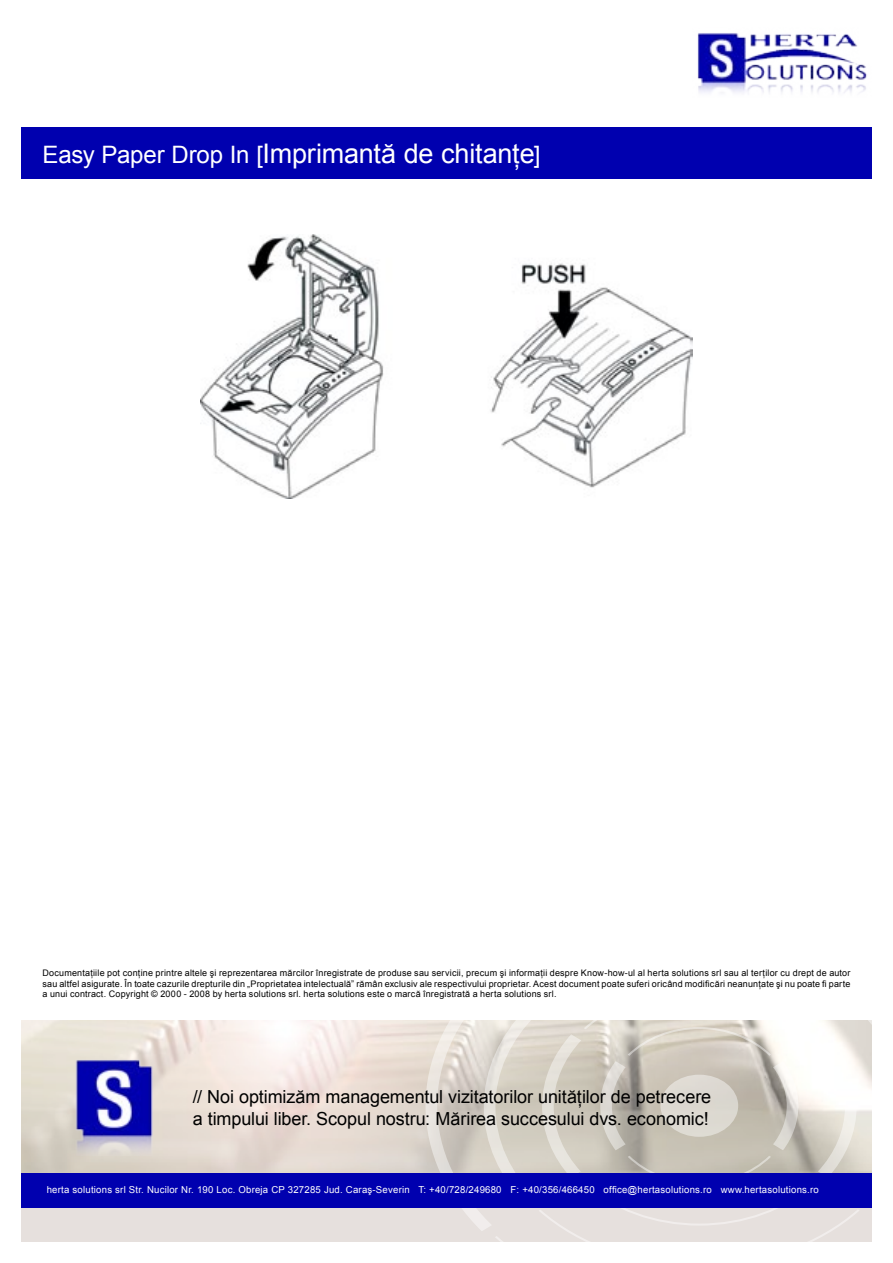
<style>
.page{position:relative;width:893px;height:1263px;background:#fff}
.page>*{position:absolute;margin:0;border:0;box-sizing:border-box;transform-origin:0 0}
.t1{font:27px "Arial";letter-spacing:-.01em;color:#fff}
.t2{font:18px/21.8px "Arial";letter-spacing:-.005em;color:#000}
.t3{font:9.6px "Arial";letter-spacing:.02em;color:#fff}
.t4{font:9px/10.5px "Arial";letter-spacing:.02em;color:#000;text-align:justify}
.s1{font-size:24px}
</style>
<div class="page">
<div style="left:21px;top:128px;width:851px;height:51px;background:#0000af"></div>
<img style="left:200px;top:234px;width:493px;height:265px">
<img style="left:21px;top:1020px;width:405px;height:154px">
<div style="left:21px;top:1208px;width:851px;height:34px;background:#e6e0dd"></div>
<svg style="left:426px;top:1020px;width:446px;height:222px"></svg>
<div style="left:660px;top:1075px;width:78px;height:62px;background:#ddd9d1;border-radius:50%"></div>
<div style="left:21px;top:1174px;width:851px;height:34px;background:#0000af"></div>
<img style="left:69px;top:1051px;width:93px;height:104px">
<img style="left:697px;top:33px;width:170px;height:60px">
<h1 class="t1" style="left:43px;top:136px;width:499px"><span class="s1">Easy Paper Drop In [</span>Imprimantă de chitanţe<span class="s1">]</span></h1>
<p class="t4" style="left:43px;top:968px;width:809px">Documentaţiile pot conţine printre altele şi reprezentarea mărcilor înregistrate de produse sau servicii, precum şi informaţii despre Know-how-ul al herta solutions srl sau al terţilor cu drept de autor sau altfel asigurate. În toate cazurile drepturile din „Proprietatea intelectuală” rămân exclusiv ale respectivului proprietar. Acest document poate suferi oricând modificări neanunţate şi nu poate fi parte a unui contract. Copyright © 2000 - 2008 by herta solutions srl. herta solutions este o marcă înregistrată a herta solutions srl.</p>
<h2 class="t2" style="left:193px;top:1086px;width:520px">// Noi optimizăm managementul vizitatorilor unităţilor de petrecere a timpului liber. Scopul nostru: Mărirea succesului dvs. economic!</h2>
<p class="t3" style="left:47px;top:1184px;width:774px">herta solutions srl Str. Nucilor Nr. 190 Loc. Obreja CP 327285 Jud. Caraş-Severin T: +40/728/249680 F: +40/356/466450 office@hertasolutions.ro www.hertasolutions.ro</p>
</div>
